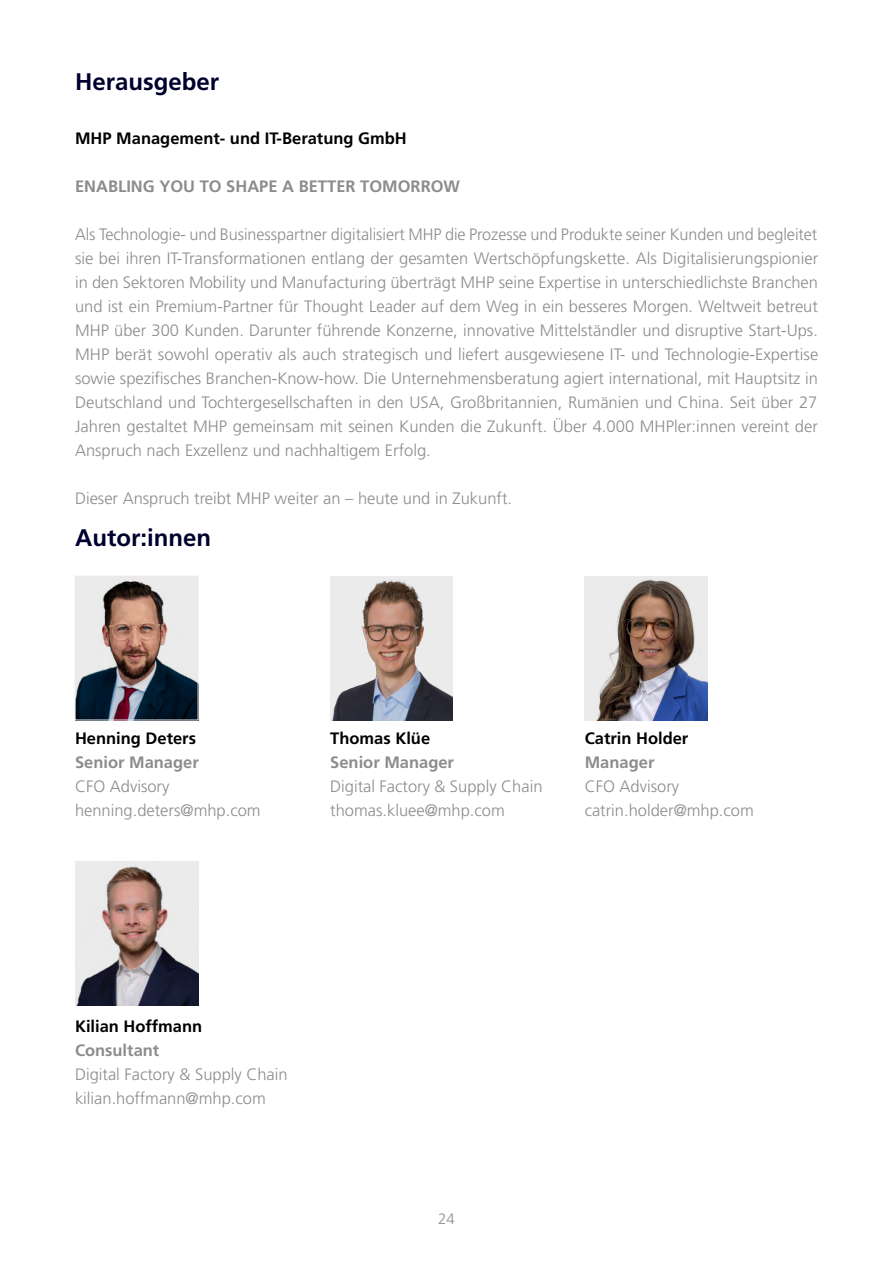
<style>
.page{position:relative;width:893px;height:1263px;background:#fff}
.page>*{position:absolute;margin:0;border:0;box-sizing:border-box;transform-origin:0 0}
.t1{font:700 24px "Frutiger LT Pro";color:#00002d}
.t2{font:300 16.5px/24px "Frutiger LT Pro";color:#8c8c8c}
.t3{font:700 16.5px "Frutiger LT Pro";color:#000}
.t4{font:700 16.5px "Frutiger LT Pro";color:#8c8c8c}
.t5{font:300 15px "Frutiger LT Pro";color:#8c8c8c}
</style>
<div class="page">
<img style="left:75px;top:861px;width:123px;height:144px">
<img style="left:77px;top:578px;width:119px;height:140px">
<div style="left:75px;top:576px;width:123px;height:144px;border:1px solid #ebebeb"></div>
<img style="left:330px;top:576px;width:123px;height:144px">
<div style="left:585px;top:576px;width:123px;height:144px;background:#ebebeb"></div>
<img style="left:597px;top:580px;width:110px;height:140px">
<h1 class="t1" style="left:75px;top:67px;width:146px">Herausgeber</h1>
<p class="t3" style="left:75px;top:128px;width:333px">MHP Management- und IT-Beratung GmbH</p>
<p class="t4" style="left:75px;top:176px;width:387px">ENABLING YOU TO SHAPE A BETTER TOMORROW</p>
<p class="t2" style="left:75px;top:222px;width:745px;text-align:justify">Als Technologie- und Businesspartner digitalisiert MHP die Prozesse und Produkte seiner Kunden und begleitet sie bei ihren IT-Transformationen entlang der gesamten Wertschöpfungskette. Als Digitalisierungspionier in den Sektoren Mobility und Manufacturing überträgt MHP seine Expertise in unterschiedlichste Branchen und ist ein Premium-Partner für Thought Leader auf dem Weg in ein besseres Morgen. Weltweit betreut MHP über 300 Kunden. Darunter führende Konzerne, innovative Mittelständler und disruptive Start-Ups.<br>MHP berät sowohl operativ als auch strategisch und liefert ausgewiesene IT- und Technologie-Expertise sowie spezifisches Branchen-Know-how. Die Unternehmensberatung agiert international, mit Hauptsitz in Deutschland und Tochtergesellschaften in den USA, Großbritannien, Rumänien und China. Seit über 27<br>Jahren gestaltet MHP gemeinsam mit seinen Kunden die Zukunft. Über 4.000 MHPler:innen vereint der Anspruch nach Exzellenz und nachhaltigem Erfolg.</p>
<p class="t2" style="left:75px;top:486px;width:439px">Dieser Anspruch treibt MHP weiter an – heute und in Zukunft.</p>
<h1 class="t1" style="left:75px;top:523px;width:138px">Autor:innen</h1>
<p class="t3" style="left:75px;top:728px;width:123px">Henning Deters</p>
<p class="t4" style="left:75px;top:752px;width:125px">Senior Manager</p>
<p class="t2" style="left:75px;top:774px;width:187px">CFO Advisory henning.deters@mhp.com</p>
<p class="t3" style="left:330px;top:728px;width:101px">Thomas Klüe</p>
<p class="t4" style="left:330px;top:752px;width:125px">Senior Manager</p>
<p class="t2" style="left:330px;top:774px;width:214px">Digital Factory &amp; Supply Chain thomas.kluee@mhp.com</p>
<p class="t3" style="left:585px;top:728px;width:105px">Catrin Holder</p>
<p class="t4" style="left:585px;top:752px;width:71px">Manager</p>
<p class="t2" style="left:585px;top:774px;width:171px">CFO Advisory catrin.holder@mhp.com</p>
<p class="t3" style="left:75px;top:1016px;width:129px">Kilian Hoffmann</p>
<p class="t4" style="left:75px;top:1040px;width:86px">Consultant</p>
<p class="t2" style="left:75px;top:1062px;width:214px">Digital Factory &amp; Supply Chain kilian.hoffmann@mhp.com</p>
<p class="t5" style="left:438px;top:1210px;width:18px">24</p>
</div>
